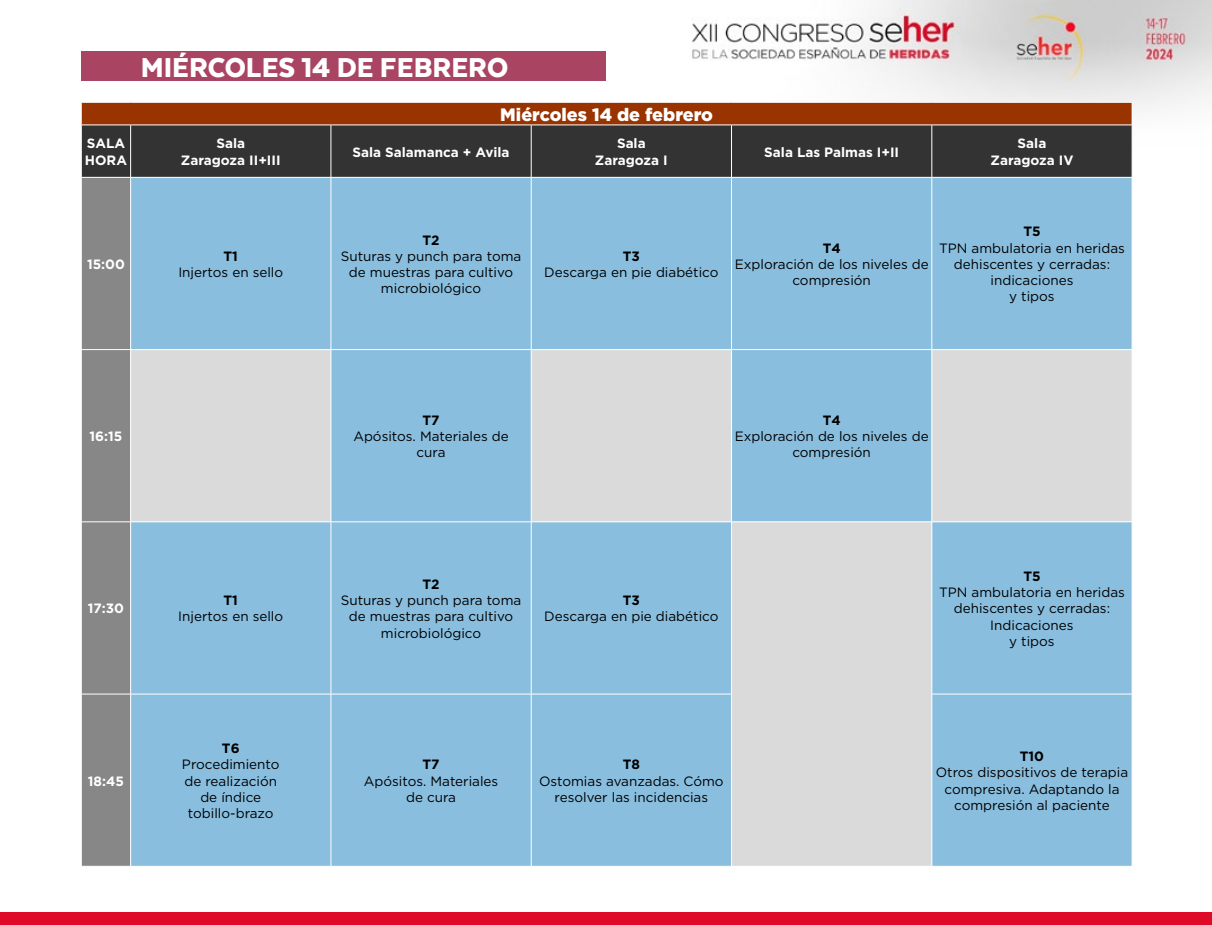
<style>
.page{position:relative;width:1212px;height:925px;background:#fff}
.page>*{position:absolute;margin:0;border:0;box-sizing:border-box;transform-origin:0 0}
.t1{font:900 31.5px "Texta Alt";color:#fff}
.t2{font:900 18px "Gotham";color:#fff}
.t3{font:13.5px/16.2px "Gotham";color:#000;text-align:center}
.t4{font:700 13.5px/16.2px "Gotham";color:#fff;text-align:center}
.t5{font:700 13.5px "Gotham";color:#000}
</style>
<div class="page">
<img style="left:692px;top:0;width:520px;height:110px">
<div style="left:0;top:912px;width:1212px;height:13px;background:#de0a28"></div>
<div style="left:81px;top:51px;width:525px;height:30px;background:#a94462"></div>
<div style="left:81px;top:102px;width:1051px;height:23px;background:#930"></div>
<div style="left:82px;top:126px;width:1050px;height:51px;background:#333"></div>
<div style="left:82px;top:178px;width:48px;height:688px;background:#878787"></div>
<div style="left:131px;top:178px;width:1001px;height:171px;background:#89bedf"></div>
<svg style="left:131px;top:350px;width:1001px;height:516px;background:#a4c7dd"></svg>
<hr style="left:81px;top:102px;width:50px;height:1px;background:#fff">
<svg style="left:81px;top:103px;width:1px;height:22px"></svg>
<hr style="left:131px;top:102px;width:200px;height:1px;background:#fff">
<hr style="left:331px;top:102px;width:200px;height:1px;background:#fff">
<hr style="left:531px;top:102px;width:200px;height:1px;background:#fff">
<hr style="left:731px;top:102px;width:201px;height:1px;background:#fff">
<hr style="left:932px;top:102px;width:200px;height:1px;background:#fff">
<hr style="left:130px;top:125px;width:1px;height:52px;background:#fff">
<hr style="left:330px;top:125px;width:1px;height:52px;background:#fff">
<hr style="left:531px;top:125px;width:1px;height:52px;background:#fff">
<hr style="left:731px;top:125px;width:1px;height:52px;background:#fff">
<hr style="left:931px;top:125px;width:1px;height:52px;background:#fff">
<hr style="left:330px;top:178px;width:1px;height:171px;background:#fff">
<hr style="left:531px;top:178px;width:1px;height:171px;background:#fff">
<hr style="left:731px;top:178px;width:1px;height:171px;background:#fff">
<hr style="left:931px;top:178px;width:1px;height:171px;background:#fff">
<hr style="left:331px;top:521px;width:200px;height:1px;background:#fff">
<hr style="left:330px;top:522px;width:1px;height:172px;background:#fff">
<hr style="left:531px;top:522px;width:1px;height:172px;background:#fff">
<hr style="left:131px;top:694px;width:200px;height:1px;background:#fff">
<hr style="left:331px;top:694px;width:200px;height:1px;background:#fff">
<hr style="left:330px;top:694px;width:1px;height:172px;background:#fff">
<hr style="left:531px;top:694px;width:201px;height:1px;background:#fff">
<hr style="left:531px;top:694px;width:1px;height:172px;background:#fff">
<hr style="left:931px;top:694px;width:201px;height:1px;background:#fff">
<hr style="left:81px;top:349px;width:50px;height:1px;background:#fff">
<hr style="left:81px;top:521px;width:50px;height:1px;background:#fff">
<hr style="left:81px;top:694px;width:50px;height:1px;background:#fff">
<hr style="left:731px;top:522px;width:1px;height:172px;background:#fff">
<hr style="left:731px;top:694px;width:1px;height:172px;background:#fff">
<hr style="left:731px;top:521px;width:201px;height:1px;background:#fff">
<hr style="left:931px;top:522px;width:1px;height:172px;background:#fff">
<hr style="left:931px;top:694px;width:1px;height:172px;background:#fff">
<hr style="left:931px;top:350px;width:1px;height:171px;background:#fff">
<hr style="left:932px;top:521px;width:200px;height:1px;background:#fff">
<hr style="left:531px;top:350px;width:1px;height:171px;background:#fff">
<hr style="left:731px;top:350px;width:1px;height:171px;background:#fff">
<hr style="left:531px;top:521px;width:200px;height:1px;background:#fff">
<hr style="left:330px;top:350px;width:1px;height:171px;background:#fff">
<hr style="left:131px;top:521px;width:200px;height:1px;background:#fff">
<h1 class="t1" style="left:141px;top:51px;width:369px">MIÉRCOLES 14 DE FEBRERO</h1>
<h2 class="t2" style="left:500px;top:102px;width:214px">Miércoles 14 de febrero</h2>
<p class="t4" style="left:85px;top:135px;width:44px;text-align:left">SALA<br>HORA</p>
<p class="t4" style="left:181px;top:135px;width:101px">Sala<br>Zaragoza II+III</p>
<p class="t4" style="left:352px;top:144px;width:159px">Sala Salamanca + Avila</p>
<p class="t4" style="left:595px;top:135px;width:74px">Sala<br>Zaragoza I</p>
<p class="t4" style="left:764px;top:144px;width:136px">Sala Las Palmas I+II</p>
<p class="t4" style="left:990px;top:135px;width:84px">Sala<br>Zaragoza IV</p>
<p class="t4" style="left:87px;top:256px;width:39px">15:00</p>
<p class="t4" style="left:90px;top:428px;width:34px">16:15</p>
<p class="t4" style="left:88px;top:600px;width:38px">17:30</p>
<p class="t4" style="left:88px;top:772px;width:38px">18:45</p>
<p class="t5" style="left:224px;top:247px;width:16px">T1</p>
<p class="t3" style="left:178px;top:264px;width:106px">Injertos en sello</p>
<p class="t5" style="left:422px;top:231px;width:19px">T2</p>
<p class="t3" style="left:341px;top:248px;width:182px">Suturas y punch para toma de muestras para cultivo microbiológico</p>
<p class="t5" style="left:623px;top:247px;width:19px">T3</p>
<p class="t3" style="left:544px;top:264px;width:176px">Descarga en pie diabético</p>
<p class="t5" style="left:823px;top:239px;width:20px">T4</p>
<p class="t3" style="left:735px;top:256px;width:196px">Exploración de los niveles de compresión</p>
<p class="t5" style="left:1023px;top:223px;width:19px">T5</p>
<p class="t3" style="left:939px;top:239px;width:187px">TPN ambulatoria en heridas dehiscentes y cerradas: indicaciones<br>y tipos</p>
<p class="t5" style="left:422px;top:411px;width:19px">T7</p>
<p class="t3" style="left:353px;top:428px;width:157px">Apósitos. Materiales de cura</p>
<p class="t5" style="left:823px;top:411px;width:20px">T4</p>
<p class="t3" style="left:735px;top:428px;width:196px">Exploración de los niveles de compresión</p>
<p class="t5" style="left:224px;top:591px;width:16px">T1</p>
<p class="t3" style="left:178px;top:608px;width:106px">Injertos en sello</p>
<p class="t5" style="left:422px;top:575px;width:19px">T2</p>
<p class="t3" style="left:341px;top:592px;width:182px">Suturas y punch para toma de muestras para cultivo microbiológico</p>
<p class="t5" style="left:623px;top:591px;width:19px">T3</p>
<p class="t3" style="left:544px;top:608px;width:176px">Descarga en pie diabético</p>
<p class="t5" style="left:222px;top:739px;width:19px">T6</p>
<p class="t3" style="left:182px;top:756px;width:99px">Procedimiento de realización de índice tobillo-brazo</p>
<p class="t5" style="left:422px;top:756px;width:19px">T7</p>
<p class="t3" style="left:364px;top:772px;width:136px">Apósitos. Materiales de cura</p>
<p class="t5" style="left:623px;top:756px;width:19px">T8</p>
<p class="t3" style="left:539px;top:772px;width:186px">Ostomias avanzadas. Cómo resolver las incidencias</p>
<p class="t5" style="left:1023px;top:567px;width:19px">T5</p>
<p class="t3" style="left:939px;top:584px;width:187px">TPN ambulatoria en heridas dehiscentes y cerradas:<br>Indicaciones<br>y tipos</p>
<p class="t5" style="left:1020px;top:747px;width:26px">T10</p>
<p class="t3" style="left:936px;top:764px;width:194px">Otros dispositivos de terapia compresiva. Adaptando la compresión al paciente</p>
</div>
